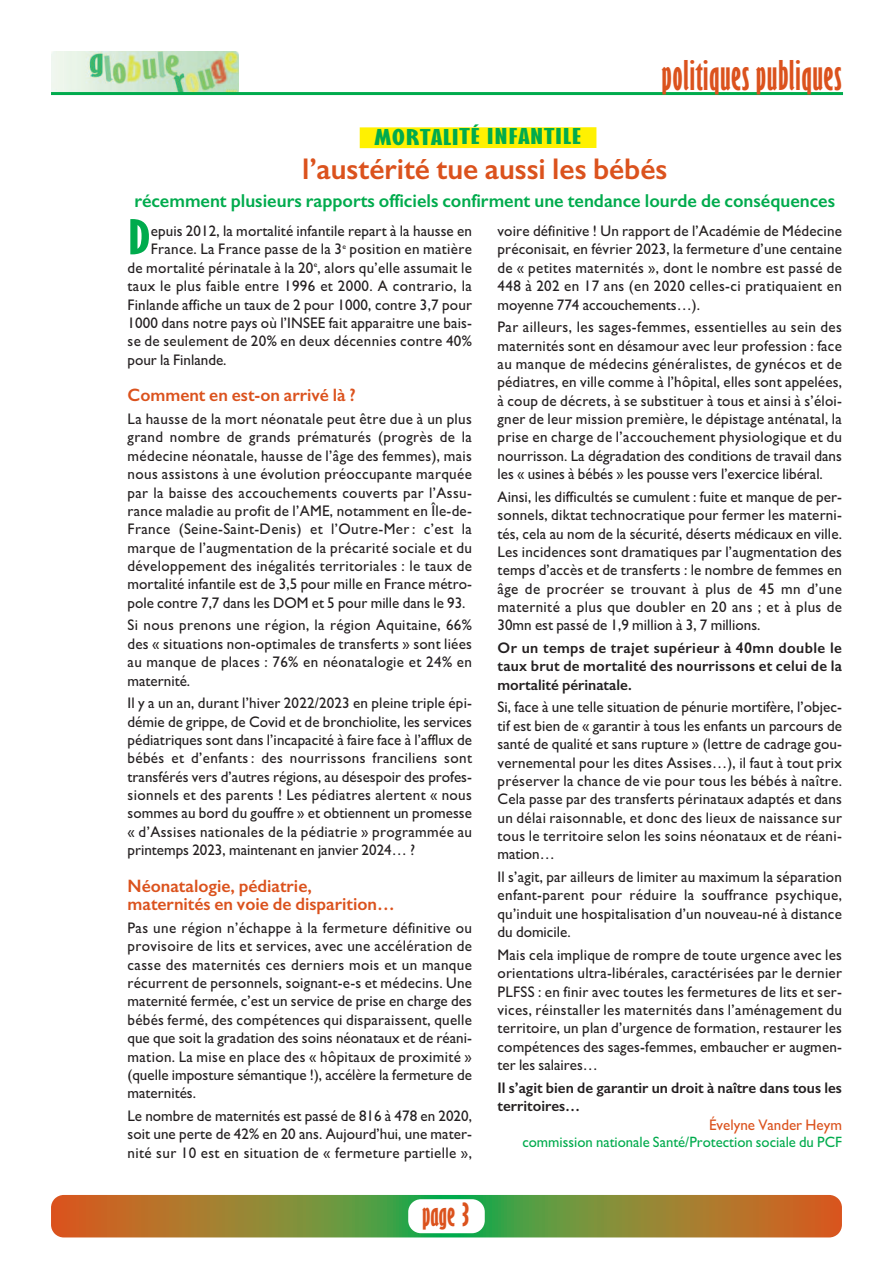
<style>
.page{position:relative;width:893px;height:1263px;background:#fff}
.page>*{position:absolute;margin:0;border:0;box-sizing:border-box;transform-origin:0 0}
.t1{font:700 extra-condensed 52.95px "Giltus D";color:#00ab4d;scale:1.5 1}
.t2{font:700 extra-condensed 45px "Giltus D";letter-spacing:.01em;color:#db521d}
.t3{font:700 extra-condensed 36px "Giltus D";color:#db521d}
.t4{font:600 30px "Gill Sans";color:#db521d}
.t5{font:700 extra-condensed 24px "Giltus D";color:#00ab4d;scale:2 1}
.t6{font:600 18.75px "Gill Sans";color:#00ab4d}
.t7{font:600 18px/18.3px "Gill Sans";color:#db521d}
.t8{font:15.3px/18.3px "Gill Sans";letter-spacing:.01em;color:#231f20;text-align:justify}
.t9{font:600 15.3px/18.3px "Gill Sans";color:#231f20;text-align:justify}
.t10{font:15.3px "Gill Sans";color:#db521d}
.t11{font:15px "Gill Sans";color:#00ab4d}
</style>
<div class="page">
<svg style="left:51px;top:1195px;width:791px;height:42px;background:#928334"></svg>
<div style="left:408px;top:1199px;width:77px;height:34px;background:#fff;border-radius:13px"></div>
<img style="left:51px;top:51px;width:187px;height:41px">
<hr style="left:51px;top:92px;width:792px;height:3px;background:#00ab4d">
<div style="left:360px;top:127px;width:236px;height:21px;background:#fff101"></div>
<h2 class="t2" style="left:662px;top:48px;width:182px">politiques publiques</h2>
<h3 class="t5" style="left:374px;top:122px;width:105px">MORTALITÉ INFANTILE</h3>
<h3 class="t4" style="left:302px;top:151px;width:367px">l’austérité tue aussi les bébés</h3>
<p class="t6" style="left:134px;top:190px;width:702px">récemment plusieurs rapports officiels confirment une tendance lourde de conséquences</p>
<h1 class="t1" style="left:128px;top:205px;width:17px">D</h1>
<p class="t8" style="left:151px;top:222px;width:323px">epuis 2012, la mortalité infantile repart à la hausse en</p>
<p class="t8" style="left:151px;top:240px;width:323px">France. La France passe de la 3<sup>e</sup> position en matière</p>
<p class="t8" style="left:128px;top:258px;width:346px">de mortalité périnatale à la 20<sup>e</sup>, alors qu’elle assumait le</p>
<p class="t8" style="left:128px;top:277px;width:346px">taux le plus faible entre 1996 et 2000. A contrario, la</p>
<p class="t8" style="left:128px;top:295px;width:346px">Finlande affiche un taux de 2 pour 1000, contre 3,7 pour</p>
<p class="t8" style="left:128px;top:313px;width:346px">1000 dans notre pays où l’INSEE fait apparaitre une bais-</p>
<p class="t8" style="left:128px;top:332px;width:346px">se de seulement de 20% en deux décennies contre 40%</p>
<p class="t8" style="left:128px;top:350px;width:100px">pour la Finlande.</p>
<p class="t7" style="left:128px;top:386px;width:230px">Comment en est-on arrivé là ?</p>
<p class="t8" style="left:128px;top:410px;width:346px">La hausse de la mort néonatale peut être due à un plus grand nombre de grands prématurés (progrès de la médecine néonatale, hausse de l’âge des femmes), mais nous assistons à une évolution préoccupante marquée par la baisse des accouchements couverts par l’Assu&shy;rance maladie au profit de l’AME, notamment en Île-de-France (Seine-Saint-Denis) et l’Outre-Mer: c’est la marque de l’augmentation de la précarité sociale et du développement des inégalités territoriales : le taux de mortalité infantile est de 3,5 pour mille en France métro&shy;pole contre 7,7 dans les DOM et 5 pour mille dans le 93.</p>
<p class="t8" style="left:128px;top:616px;width:346px">Si nous prenons une région, la région Aquitaine, 66% des « situations non-optimales de transferts » sont liées au manque de places : 76% en néonatalogie et 24% en maternité.</p>
<p class="t8" style="left:128px;top:694px;width:346px">Il y a un an, durant l’hiver 2022/2023 en pleine triple épi&shy;démie de grippe, de Covid et de bronchiolite, les services pédiatriques sont dans l’incapacité à faire face à l’afflux de bébés et d’enfants: des nourrissons franciliens sont transférés vers d’autres régions, au désespoir des profes&shy;sionnels et des parents ! Les pédiatres alertent « nous sommes au bord du gouffre » et obtiennent un promesse « d’Assises nationales de la pédiatrie » programmée au printemps 2023, maintenant en janvier 2024… ?</p>
<p class="t7" style="left:128px;top:876px;width:269px">Néonatalogie, pédiatrie, maternités en voie de disparition…</p>
<p class="t8" style="left:128px;top:918px;width:346px">Pas une région n’échappe à la fermeture définitive ou provisoire de lits et services, avec une accélération de casse des maternités ces derniers mois et un manque récurrent de personnels, soignant-e-s et médecins. Une maternité fermée, c’est un service de prise en charge des bébés fermé, des compétences qui disparaissent, quelle que que soit la gradation des soins néonataux et de réani&shy;mation. La mise en place des « hôpitaux de proximité » (quelle imposture sémantique !), accélère la fermeture de maternités.</p>
<p class="t8" style="left:128px;top:1106px;width:346px">Le nombre de maternités est passé de 816 à 478 en 2020, soit une perte de 42% en 20 ans. Aujourd’hui, une mater&shy;nité sur 10 est en situation de « fermeture partielle »,</p>
<h3 class="t3" style="left:422px;top:1193px;width:50px">page3</h3>
<p class="t8" style="left:497px;top:222px;width:346px">voire définitive ! Un rapport de l’Académie de Médecine préconisait, en février 2023, la fermeture d’une centaine de « petites maternités », dont le nombre est passé de 448 à 202 en 17 ans (en 2020 celles-ci pratiquaient en moyenne 774 accouchements…).</p>
<p class="t8" style="left:497px;top:318px;width:346px">Par ailleurs, les sages-femmes, essentielles au sein des maternités sont en désamour avec leur profession : face au manque de médecins généralistes, de gynécos et de pédiatres, en ville comme à l’hôpital, elles sont appelées, à coup de décrets, à se substituer à tous et ainsi à s’éloi&shy;gner de leur mission première, le dépistage anténatal, la prise en charge de l’accouchement physiologique et du nourrisson. La dégradation des conditions de travail dans les « usines à bébés » les pousse vers l’exercice libéral.</p>
<p class="t8" style="left:497px;top:487px;width:346px">Ainsi, les difficultés se cumulent : fuite et manque de per&shy;sonnels, diktat technocratique pour fermer les materni&shy;tés, cela au nom de la sécurité, déserts médicaux en ville.<br>Les incidences sont dramatiques par l’augmentation des temps d’accès et de transferts : le nombre de femmes en âge de procréer se trouvant à plus de 45 mn d’une maternité a plus que doubler en 20 ans ; et à plus de 30mn est passé de 1,9 million à 3, 7 millions.</p>
<p class="t9" style="left:498px;top:639px;width:346px">Or un temps de trajet supérieur à 40mn double le taux brut de mortalité des nourrissons et celui de la mortalité périnatale.</p>
<p class="t8" style="left:498px;top:698px;width:346px">Si, face à une telle situation de pénurie mortifère, l’objec&shy;tif est bien de « garantir à tous les enfants un parcours de santé de qualité et sans rupture » (lettre de cadrage gou&shy;vernemental pour les dites Assises…), il faut à tout prix préserver la chance de vie pour tous les bébés à naître.<br>Cela passe par des transferts périnataux adaptés et dans un délai raisonnable, et donc des lieux de naissance sur tous le territoire selon les soins néonataux et de réani&shy;mation…</p>
<p class="t8" style="left:498px;top:868px;width:346px">Il s’agit, par ailleurs de limiter au maximum la séparation enfant-parent pour réduire la souffrance psychique, qu’induit une hospitalisation d’un nouveau-né à distance du domicile.</p>
<p class="t8" style="left:498px;top:945px;width:346px">Mais cela implique de rompre de toute urgence avec les orientations ultra-libérales, caractérisées par le dernier PLFSS : en finir avec toutes les fermetures de lits et ser&shy;vices, réinstaller les maternités dans l’aménagement du territoire, un plan d’urgence de formation, restaurer les compétences des sages-femmes, embaucher er augmen&shy;ter les salaires…</p>
<p class="t9" style="left:498px;top:1078px;width:346px">Il s’agit bien de garantir un droit à naître dans tous les territoires…</p>
<p class="t10" style="left:709px;top:1116px;width:134px">évelyne Vander Heym</p>
<p class="t11" style="left:522px;top:1133px;width:321px">commission nationale Santé/Protection sociale du PCF</p>
</div>
